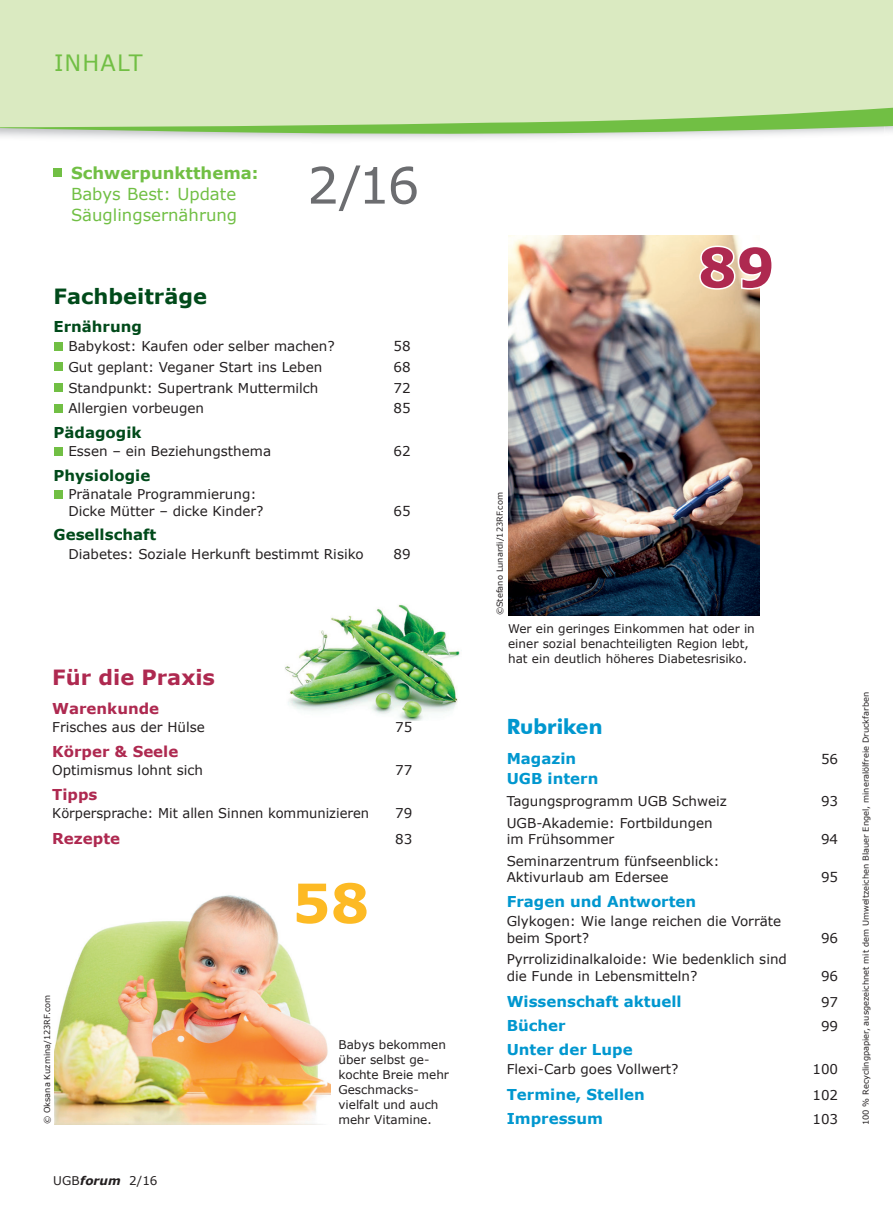
<style>
.page{position:relative;width:893px;height:1208px;background:#fff}
.page>*{position:absolute;margin:0;border:0;box-sizing:border-box;transform-origin:0 0}
.t1{font:700 54px "Verdana";color:#ae2950}
.t2{font:700 54px "Verdana";color:#fdba24}
.t3{font:50.1px "Verdana";color:#6c6d70}
.t4{font:22.5px "Verdana";letter-spacing:.05em;color:#71bf44}
.t5{font:700 21px "Verdana";color:#004a1a}
.t6{font:700 21px "Verdana";color:#ae2950}
.t7{font:700 21px "Futura BT";color:#0097cf}
.t8{font:16.5px/21px "Verdana";color:#71bf44}
.t9{font:700 16.5px "Verdana";color:#71bf44}
.t10{font:700 15px "Verdana";color:#0097cf}
.t11{font:700 15px "Verdana";color:#004a1a}
.t12{font:700 15px "Verdana";color:#ae2950}
.t13{font:13.5px/16.5px "Verdana";color:#231f20}
.t14{font:12px/15px "Verdana";color:#231f20}
.t15{font:8.25px "Verdana";color:#231f20}
.s1{font-weight:700;font-style:italic}
</style>
<div class="page">
<div style="left:0;top:0;width:858px;height:108px;background:#daeac1"></div>
<div style="left:858px;top:0;width:35px;height:115px;background:#daeac1"></div>
<svg style="left:0;top:108px;width:893px;height:29px;background:#b9da9e"></svg>
<div style="left:54px;top:342px;width:9px;height:9px;background:#71bf44"></div>
<div style="left:54px;top:362px;width:9px;height:9px;background:#71bf44"></div>
<div style="left:54px;top:383px;width:9px;height:9px;background:#71bf44"></div>
<div style="left:54px;top:404px;width:9px;height:9px;background:#71bf44"></div>
<div style="left:54px;top:447px;width:9px;height:9px;background:#71bf44"></div>
<div style="left:54px;top:490px;width:9px;height:8px;background:#71bf44"></div>
<img style="left:508px;top:236px;width:251px;height:379px">
<svg style="left:697px;top:244px;width:63px;height:47px"></svg>
<img style="left:54px;top:895px;width:277px;height:229px">
<div style="left:54px;top:169px;width:8px;height:8px;background:#71bf44"></div>
<img style="left:285px;top:604px;width:175px;height:117px">
<h3 class="t4" style="left:54px;top:48px;width:90px">INHALT</h3>
<p class="t9" style="left:71px;top:161px;width:189px">Schwerpunktthema:</p>
<p class="t8" style="left:71px;top:183px;width:168px">Babys Best: Update<br>Säuglingsernährung</p>
<h2 class="t3" style="left:307px;top:151px;width:114px">2/16</h2>
<h3 class="t5" style="left:54px;top:281px;width:155px">Fachbeiträge</h3>
<p class="t11" style="left:54px;top:316px;width:90px">Ernährung</p>
<p class="t13" style="left:68px;top:338px;width:268px">Babykost: Kaufen oder selber machen?</p>
<p class="t13" style="left:394px;top:338px;width:19px">58</p>
<p class="t13" style="left:68px;top:358px;width:255px">Gut geplant: Veganer Start ins Leben</p>
<p class="t13" style="left:394px;top:358px;width:19px">68</p>
<p class="t13" style="left:68px;top:379px;width:252px">Standpunkt: Supertrank Muttermilch</p>
<p class="t13" style="left:394px;top:379px;width:19px">72</p>
<p class="t13" style="left:68px;top:400px;width:137px">Allergien vorbeugen</p>
<p class="t13" style="left:394px;top:400px;width:19px">85</p>
<p class="t11" style="left:54px;top:422px;width:89px">Pädagogik</p>
<p class="t13" style="left:68px;top:443px;width:204px">Essen – ein Beziehungsthema</p>
<p class="t13" style="left:394px;top:443px;width:19px">62</p>
<p class="t11" style="left:54px;top:465px;width:98px">Physiologie</p>
<p class="t13" style="left:68px;top:486px;width:197px">Pränatale Programmierung:<br>Dicke Mütter – dicke Kinder?</p>
<p class="t13" style="left:394px;top:502px;width:19px">65</p>
<p class="t11" style="left:54px;top:524px;width:104px">Gesellschaft</p>
<p class="t13" style="left:68px;top:545px;width:297px">Diabetes: Soziale Herkunft bestimmt Risiko</p>
<p class="t13" style="left:394px;top:545px;width:19px">89</p>
<h3 class="t6" style="left:52px;top:662px;width:164px">Für die Praxis</h3>
<p class="t12" style="left:52px;top:697px;width:108px">Warenkunde</p>
<p class="t13" style="left:52px;top:719px;width:154px">Frisches aus der Hülse</p>
<p class="t13" style="left:395px;top:719px;width:19px">75</p>
<p class="t12" style="left:52px;top:740px;width:128px">Körper &amp; Seele</p>
<p class="t13" style="left:52px;top:762px;width:152px">Optimismus lohnt sich</p>
<p class="t13" style="left:395px;top:762px;width:19px">77</p>
<p class="t12" style="left:52px;top:783px;width:47px">Tipps</p>
<p class="t13" style="left:52px;top:805px;width:318px">Körpersprache: Mit allen Sinnen kommunizieren</p>
<p class="t13" style="left:395px;top:805px;width:19px">79</p>
<p class="t12" style="left:52px;top:828px;width:69px">Rezepte</p>
<p class="t13" style="left:395px;top:831px;width:19px">83</p>
<p class="t15" style="left:41px;top:1124px;width:131px;rotate:-90deg">© Oksana Kuzmina/123RF.com</p>
<p class="t14" style="left:53px;top:1173px;width:106px">UGB<span class="s1">forum</span> 2/16</p>
<h1 class="t2" style="left:292px;top:865px;width:78px">58</h1>
<p class="t14" style="left:338px;top:1036px;width:112px">Babys bekommen über selbst ge&shy;kochte Breie mehr<br>Geschmacks&shy;vielfalt und auch mehr Vitamine.</p>
<h1 class="t1" style="left:698px;top:229px;width:78px">89</h1>
<p class="t15" style="left:494px;top:615px;width:125px;rotate:-90deg">©Stefano Lunardi/123RF.com</p>
<p class="t14" style="left:508px;top:621px;width:248px">Wer ein geringes Einkommen hat oder in einer sozial benachteiligten Region lebt, hat ein deutlich höheres Diabetesrisiko.</p>
<h3 class="t7" style="left:507px;top:714px;width:97px">Rubriken</h3>
<p class="t10" style="left:507px;top:748px;width:71px">Magazin</p>
<p class="t13" style="left:821px;top:751px;width:19px">56</p>
<p class="t10" style="left:507px;top:768px;width:93px">UGB intern</p>
<p class="t13" style="left:507px;top:792px;width:222px">Tagungsprogramm UGB Schweiz</p>
<p class="t13" style="left:821px;top:792px;width:19px">93</p>
<p class="t13" style="left:507px;top:814px;width:208px">UGB-Akademie: Fortbildungen im Frühsommer</p>
<p class="t13" style="left:821px;top:831px;width:19px">94</p>
<p class="t13" style="left:507px;top:852px;width:214px">Seminarzentrum fünfseenblick:<br>Aktivurlaub am Edersee</p>
<p class="t10" style="left:507px;top:891px;width:191px">Fragen und Antworten</p>
<p class="t13" style="left:507px;top:912px;width:276px">Glykogen: Wie lange reichen die Vorräte beim Sport?</p>
<p class="t13" style="left:507px;top:951px;width:282px">Pyrrolizidinalkaloide: Wie bedenklich sind die Funde in Lebensmitteln?</p>
<p class="t13" style="left:821px;top:869px;width:19px">95</p>
<p class="t13" style="left:821px;top:929px;width:19px">96</p>
<p class="t13" style="left:821px;top:967px;width:19px">96</p>
<p class="t10" style="left:507px;top:991px;width:177px">Wissenschaft aktuell</p>
<p class="t13" style="left:821px;top:994px;width:19px">97</p>
<p class="t10" style="left:507px;top:1015px;width:61px">Bücher</p>
<p class="t13" style="left:821px;top:1018px;width:19px">99</p>
<p class="t10" style="left:507px;top:1039px;width:127px">Unter der Lupe</p>
<p class="t13" style="left:507px;top:1060px;width:173px">Flexi-Carb goes Vollwert?</p>
<p class="t13" style="left:812px;top:1060px;width:27px">100</p>
<p class="t10" style="left:507px;top:1084px;width:140px">Termine, Stellen</p>
<p class="t13" style="left:812px;top:1087px;width:27px">102</p>
<p class="t10" style="left:507px;top:1108px;width:98px">Impressum</p>
<p class="t13" style="left:812px;top:1110px;width:27px">103</p>
<p class="t15" style="left:860px;top:1125px;width:435px;rotate:-90deg">100 % Recyclingpapier, ausgezeichnet mit dem Umweltzeichen Blauer Engel, mineralölfreie Druckfarben</p>
</div>
